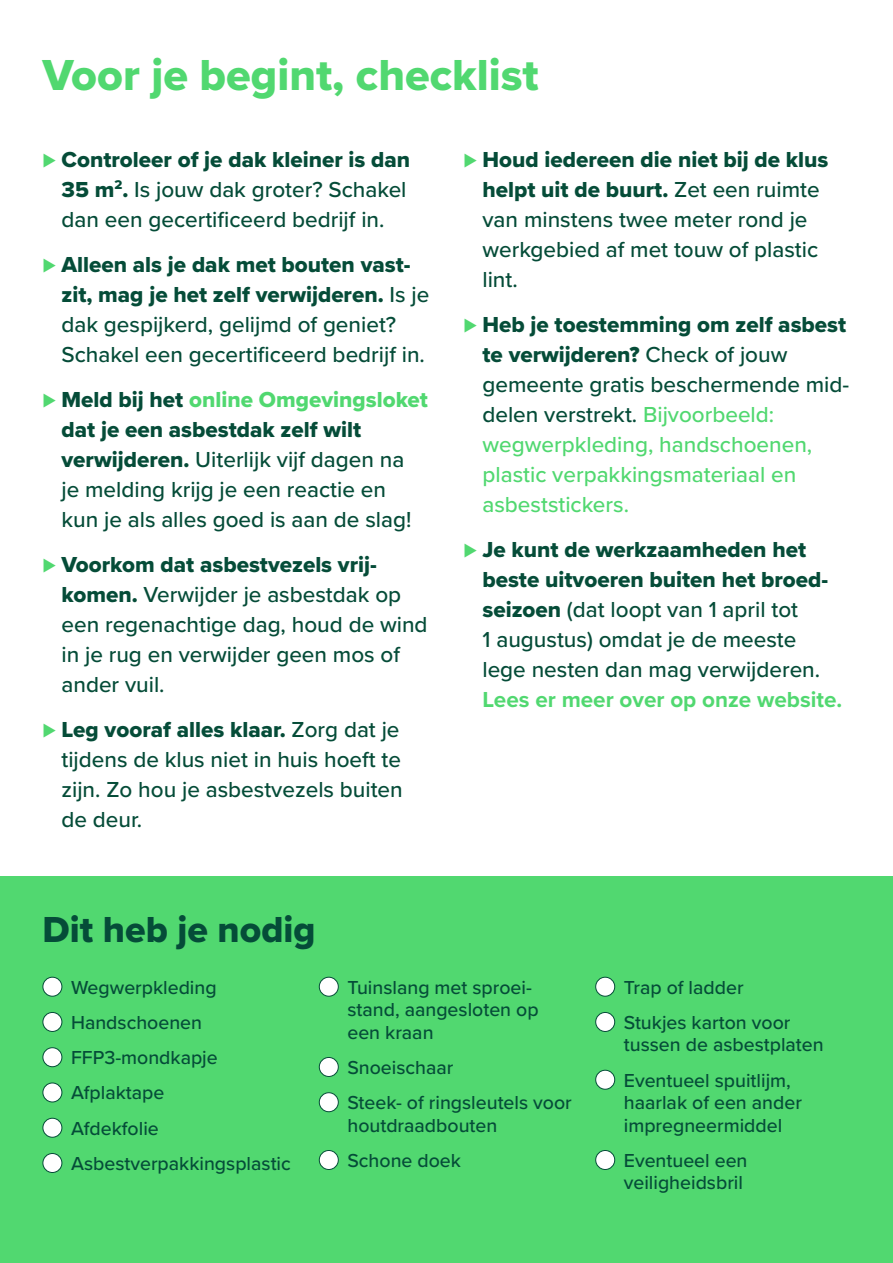
<style>
.page{position:relative;width:893px;height:1263px;background:#fff}
.page>*{position:absolute;margin:0;border:0;box-sizing:border-box;transform-origin:0 0}
.t1{font:45px "Proxima Nova Extrabld";color:#51d870}
.t2{font:37.5px "Proxima Nova Extrabld";color:#054c38}
.t3{font:500 22.5px/30px "Proxima Nova";color:#054c38}
.t4{font:22.5px/30px "Proxima Nova Extrabld";color:#054c38}
.t5{font:500 22.5px/30px "Proxima Nova";color:#51d870}
.t6{font:700 22.5px "Proxima Nova";color:#51d870}
.t7{font:500 19.5px/35.2px "Proxima Nova";color:#054c38}
.s1{color:#51d870}
.s2{font-family:"Proxima Nova Extrabld";font-weight:400}
.s3{font-family:"Proxima Nova";font-weight:500}
.s4{color:#054c38}
</style>
<div class="page">
<div style="left:0;top:876px;width:893px;height:387px;background:#51d870"></div>
<div style="left:43px;top:977px;width:19px;height:19px;background:#fff;border-radius:50%"></div>
<div style="left:43px;top:977px;width:19px;height:19px;border:1px solid #054c38;border-radius:50%"></div>
<div style="left:43px;top:1012px;width:19px;height:19px;background:#fff;border-radius:50%"></div>
<div style="left:43px;top:1012px;width:19px;height:20px;border:1px solid #054c38;border-radius:50%"></div>
<div style="left:43px;top:1048px;width:19px;height:19px;background:#fff;border-radius:50%"></div>
<div style="left:43px;top:1047px;width:19px;height:20px;border:1px solid #054c38;border-radius:50%"></div>
<div style="left:43px;top:1083px;width:19px;height:19px;background:#fff;border-radius:50%"></div>
<div style="left:43px;top:1082px;width:19px;height:20px;border:1px solid #054c38;border-radius:50%"></div>
<div style="left:43px;top:1118px;width:19px;height:19px;background:#fff;border-radius:50%"></div>
<div style="left:43px;top:1118px;width:19px;height:19px;border:1px solid #054c38;border-radius:50%"></div>
<div style="left:43px;top:1153px;width:19px;height:19px;background:#fff;border-radius:50%"></div>
<div style="left:43px;top:1153px;width:19px;height:20px;border:1px solid #054c38;border-radius:50%"></div>
<div style="left:319px;top:977px;width:19px;height:19px;background:#fff;border-radius:50%"></div>
<div style="left:319px;top:977px;width:20px;height:19px;border:1px solid #054c38;border-radius:50%"></div>
<div style="left:319px;top:1057px;width:19px;height:19px;background:#fff;border-radius:50%"></div>
<div style="left:319px;top:1057px;width:20px;height:20px;border:1px solid #054c38;border-radius:50%"></div>
<div style="left:319px;top:1093px;width:19px;height:19px;background:#fff;border-radius:50%"></div>
<div style="left:319px;top:1092px;width:20px;height:20px;border:1px solid #054c38;border-radius:50%"></div>
<div style="left:319px;top:1150px;width:19px;height:19px;background:#fff;border-radius:50%"></div>
<div style="left:319px;top:1150px;width:20px;height:20px;border:1px solid #054c38;border-radius:50%"></div>
<div style="left:596px;top:977px;width:19px;height:19px;background:#fff;border-radius:50%"></div>
<div style="left:595px;top:977px;width:20px;height:19px;border:1px solid #054c38;border-radius:50%"></div>
<div style="left:596px;top:1012px;width:19px;height:19px;background:#fff;border-radius:50%"></div>
<div style="left:595px;top:1012px;width:20px;height:20px;border:1px solid #054c38;border-radius:50%"></div>
<div style="left:596px;top:1070px;width:19px;height:19px;background:#fff;border-radius:50%"></div>
<div style="left:595px;top:1070px;width:20px;height:19px;border:1px solid #054c38;border-radius:50%"></div>
<div style="left:596px;top:1150px;width:19px;height:19px;background:#fff;border-radius:50%"></div>
<div style="left:595px;top:1150px;width:20px;height:20px;border:1px solid #054c38;border-radius:50%"></div>
<h1 class="t1" style="left:43px;top:41px;width:498px">Voor je begint, checklist</h1>
<p class="t4" style="left:43px;top:144px;width:369px"><span class="s1">⊲</span> Controleer of je dak kleiner is dan</p>
<p class="t3" style="left:61px;top:173px;width:347px"><span class="s2">35 m</span><sup>2</sup><span class="s2">.</span> Is jouw dak groter? Schakel dan een gecertificeerd bedrijf in.</p>
<p class="t4" style="left:61px;top:249px;width:369px;text-indent:-19px"><span class="s1">⊲</span> Alleen als je dak met bouten vast&shy;zit, mag je het zelf verwijderen. <span class="s3">Is je</span></p>
<p class="t3" style="left:61px;top:308px;width:365px">dak gespijkerd, gelijmd of geniet?<br>Schakel een gecertificeerd bedrijf in.</p>
<p class="t4" style="left:61px;top:384px;width:368px;text-indent:-19px"><span class="s1">⊲</span> Meld bij het <span class="s1">online Omgevingsloket </span>dat je een asbestdak zelf wilt</p>
<p class="t3" style="left:61px;top:443px;width:351px"><span class="s2">verwijderen.</span> Uiterlijk vijf dagen na je melding krijg je een reactie en kun je als alles goed is aan de slag!</p>
<p class="t4" style="left:43px;top:549px;width:336px"><span class="s1">⊲</span> Voorkom dat asbestvezels vrij-</p>
<p class="t3" style="left:61px;top:578px;width:368px"><span class="s2">komen.</span> Verwijder je asbestdak op een regenachtige dag, houd de wind in je rug en verwijder geen mos of ander vuil.</p>
<p class="t4" style="left:43px;top:714px;width:358px"><span class="s1">⊲</span> Leg vooraf alles klaar. <span class="s3">Zorg dat je</span></p>
<p class="t3" style="left:61px;top:743px;width:343px;text-align:justify">tijdens de klus niet in huis hoeft te zijn. Zo hou je asbestvezels buiten de deur.</p>
<h2 class="t2" style="left:43px;top:901px;width:275px">Dit heb je nodig</h2>
<p class="t4" style="left:463px;top:144px;width:366px;text-align:center"><span class="s1">⊲</span> Houd iedereen die niet bij de klus helpt uit de buurt. <span class="s3">Zet een ruimte</span></p>
<p class="t3" style="left:482px;top:203px;width:337px">van minstens twee meter rond je werkgebied af met touw of plastic lint.</p>
<p class="t4" style="left:482px;top:309px;width:365px;text-indent:-19px"><span class="s1">⊲</span> Heb je toestemming om zelf asbest te verwijderen? <span class="s3">Check of jouw</span></p>
<p class="t5" style="left:482px;top:368px;width:368px"><span class="s4">gemeente gratis beschermende mid&shy;delen verstrekt.</span> Bijvoorbeeld: wegwerpkleding, handschoenen, plastic verpakkingsmateriaal en asbeststickers.</p>
<p class="t4" style="left:482px;top:534px;width:347px;text-indent:-19px"><span class="s1">⊲</span> Je kunt de werkzaamheden het beste uitvoeren buiten het broed-</p>
<p class="t3" style="left:482px;top:593px;width:339px"><span class="s2">seizoen</span> (dat loopt van 1 april tot<br>1 augustus) omdat je de meeste lege nesten dan mag verwijderen.</p>
<p class="t6" style="left:482px;top:682px;width:361px">Lees er meer over op onze website.</p>
<p class="t7" style="left:71px;top:969px;width:221px">Wegwerpkleding<br>Handschoenen<br>FFP3-mondkapje<br>Afplaktape<br>Afdekfolie<br>Asbestverpakkingsplastic</p>
<p class="t7" style="left:347px;top:975px;width:193px;line-height:22.5px">Tuinslang met sproei&shy;stand, aangesloten op een kraan</p>
<p class="t7" style="left:347px;top:1049px;width:226px">Snoeischaar<br>Steek- of ringsleutels voor</p>
<p class="t7" style="left:347px;top:1107px;width:151px">houtdraadbouten<br>Schone doek</p>
<p class="t7" style="left:624px;top:969px;width:168px">Trap of ladder<br>Stukjes karton voor</p>
<p class="t7" style="left:624px;top:1026px;width:201px">tussen de asbestplaten<br>Eventueel spuitlijm,</p>
<p class="t7" style="left:624px;top:1091px;width:180px;line-height:22.5px">haarlak of een ander impregneermiddel</p>
<p class="t7" style="left:624px;top:1148px;width:125px;line-height:22.5px">Eventueel een veiligheidsbril</p>
</div>
